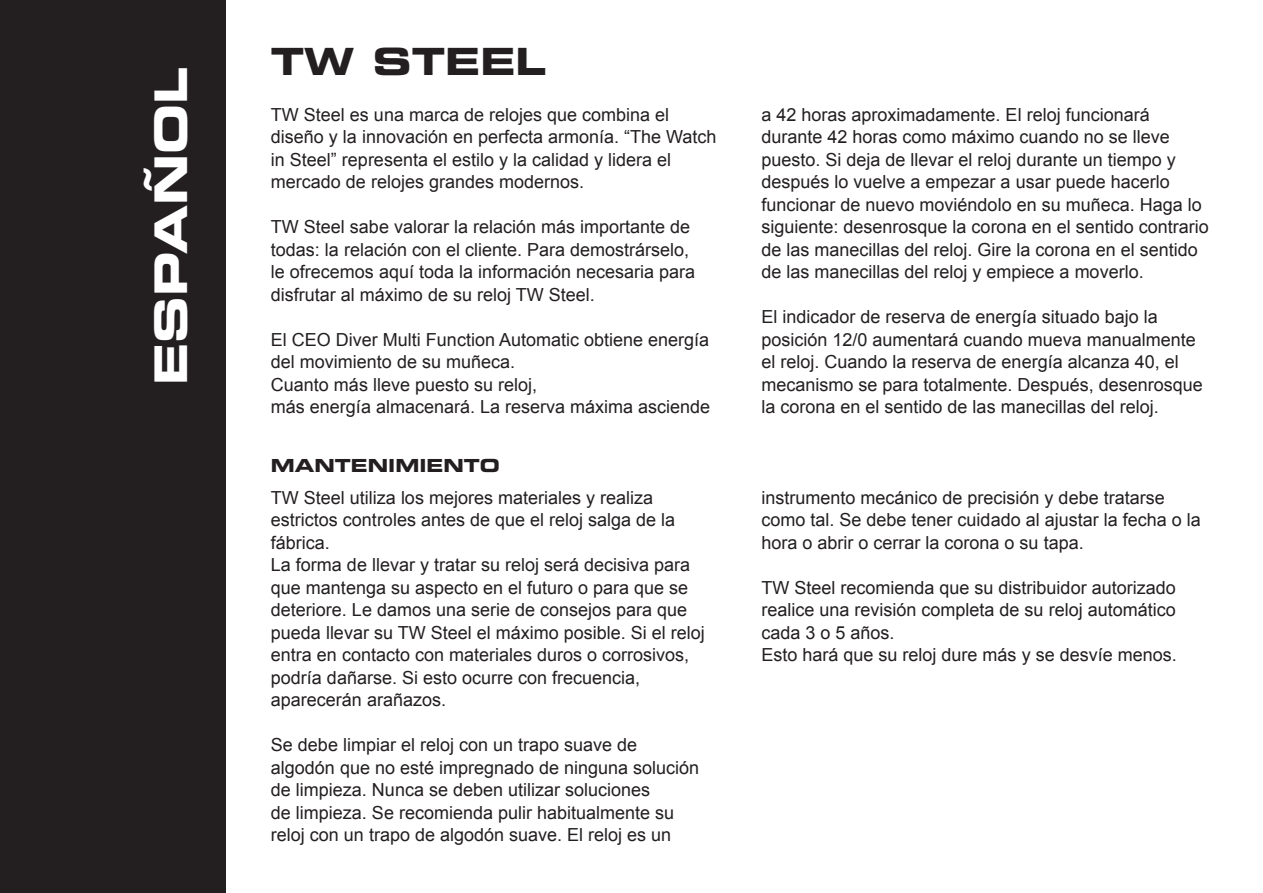
<style>
.page{position:relative;width:1263px;height:893px;background:#fff}
.page>*{position:absolute;margin:0;border:0;box-sizing:border-box;transform-origin:0 0}
.t1{font:45px "Eurostile LT Std Bold Ex 2";color:#fff}
.Titel_informatie{font:37.5px "Eurostile LT Std Bold Ex 2";color:#231f20}
.Broodtekst{font:18px/22.5px "Arial";color:#231f20}
.Titel_uitleg{font:18px "Eurostile LT Std Bold Ex 2";color:#231f20}
</style>
<div class="page">
<div style="left:0;top:0;width:226px;height:893px;background:#231f20"></div>
<p class="t1" style="left:139px;top:385px;width:319px;rotate:-90deg">ESPAÑOL</p>
<p class="Titel_informatie" style="left:271px;top:35px;width:277px">TW STEEL</p>
<p class="Broodtekst" style="left:271px;top:103px;width:447px">TW Steel es una marca de relojes que combina el diseño y la innovación en perfecta armonía. “The Watch in Steel” representa el estilo y la calidad y lidera el mercado de relojes grandes modernos.</p>
<p class="Broodtekst" style="left:271px;top:216px;width:426px">TW Steel sabe valorar la relación más importante de todas: la relación con el cliente. Para demostrárselo, le ofrecemos aquí toda la información necesaria para disfrutar al máximo de su reloj TW Steel.</p>
<p class="Broodtekst" style="left:271px;top:328px;width:440px">El CEO Diver Multi Function Automatic obtiene energía del movimiento de su muñeca.</p>
<p class="Broodtekst" style="left:271px;top:373px;width:268px">Cuanto más lleve puesto su reloj,</p>
<p class="Broodtekst" style="left:271px;top:396px;width:441px">más energía almacenará. La reserva máxima asciende</p>
<p class="Titel_uitleg" style="left:271px;top:453px;width:230px">MANTENIMIENTO</p>
<p class="Broodtekst" style="left:271px;top:486px;width:406px">TW Steel utiliza los mejores materiales y realiza estrictos controles antes de que el reloj salga de la fábrica.</p>
<p class="Broodtekst" style="left:271px;top:554px;width:435px">La forma de llevar y tratar su reloj será decisiva para que mantenga su aspecto en el futuro o para que se deteriore. Le damos una serie de consejos para que pueda llevar su TW Steel el máximo posible. Si el reloj entra en contacto con materiales duros o corrosivos, podría dañarse. Si esto ocurre con frecuencia, aparecerán arañazos.</p>
<p class="Broodtekst" style="left:271px;top:734px;width:430px">Se debe limpiar el reloj con un trapo suave de algodón que no esté impregnado de ninguna solución de limpieza. Nunca se deben utilizar soluciones<br>de limpieza. Se recomienda pulir habitualmente su reloj con un trapo de algodón suave. El reloj es un</p>
<p class="Broodtekst" style="left:761px;top:103px;width:449px">a 42 horas aproximadamente. El reloj funcionará durante 42 horas como máximo cuando no se lleve puesto. Si deja de llevar el reloj durante un tiempo y después lo vuelve a empezar a usar puede hacerlo funcionar de nuevo moviéndolo en su muñeca. Haga lo siguiente: desenrosque la corona en el sentido contrario de las manecillas del reloj. Gire la corona en el sentido de las manecillas del reloj y empiece a moverlo.</p>
<p class="Broodtekst" style="left:761px;top:306px;width:443px">El indicador de reserva de energía situado bajo la posición 12/0 aumentará cuando mueva manualmente el reloj. Cuando la reserva de energía alcanza 40, el mecanismo se para totalmente. Después, desenrosque la corona en el sentido de las manecillas del reloj.</p>
<p class="Broodtekst" style="left:761px;top:486px;width:441px">instrumento mecánico de precisión y debe tratarse como tal. Se debe tener cuidado al ajustar la fecha o la hora o abrir o cerrar la corona o su tapa.</p>
<p class="Broodtekst" style="left:761px;top:576px;width:416px;text-align:justify">TW Steel recomienda que su distribuidor autorizado realice una revisión completa de su reloj automático cada 3 o 5 años.</p>
<p class="Broodtekst" style="left:761px;top:644px;width:417px">Esto hará que su reloj dure más y se desvíe menos.</p>
</div>
